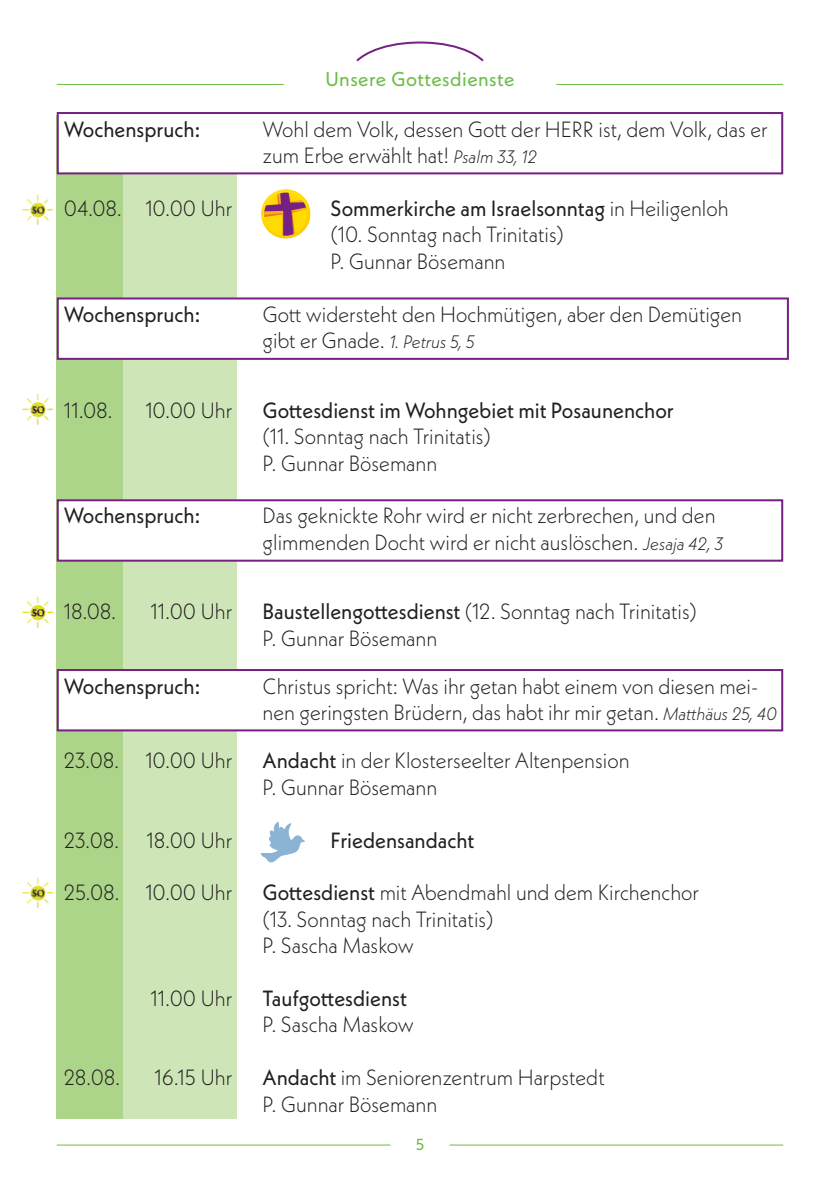
<style>
.page{position:relative;width:840px;height:1191px;background:#fff}
.page>*{position:absolute;margin:0;border:0;box-sizing:border-box;transform-origin:0 0}
.t1{font:300 22px/26.4px "Neue Kabel";color:#231f20;scale:.95 1}
.t2{font:22px "Neue Kabel";color:#231f20;scale:.95 1}
.t3{font:20px "Neue Kabel";letter-spacing:.02em;color:#6cbd45}
.t4{font:16px "Neue Kabel";color:#6cbd45}
.s1{font-style:italic;font-size:18px}
.s2{font-weight:400}
</style>
<div class="page">
<div style="left:57px;top:115px;width:68px;height:1004px;background:#acd589"></div>
<div style="left:123px;top:115px;width:114px;height:1004px;background:#cee5b8"></div>
<div style="left:57px;top:669px;width:725px;height:62px;background:#fff;border:2px solid #752183"></div>
<div style="left:57px;top:499px;width:725px;height:62px;background:#fff;border:2px solid #752183"></div>
<div style="left:57px;top:297px;width:731px;height:63px;background:#fff;border:2px solid #752183"></div>
<div style="left:57px;top:112px;width:725px;height:62px;background:#fff;border:2px solid #752183"></div>
<img style="left:23px;top:194px;width:31px;height:30px">
<img style="left:23px;top:877px;width:31px;height:31px">
<img style="left:23px;top:596px;width:31px;height:31px">
<img style="left:23px;top:394px;width:31px;height:30px">
<svg style="left:261px;top:189px;width:50px;height:50px"></svg>
<svg style="left:261px;top:822px;width:43px;height:41px"></svg>
<hr style="left:57px;top:1144px;width:333px;height:1px;background:#6cbd45">
<hr style="left:449px;top:1144px;width:333px;height:1px;background:#6cbd45">
<hr style="left:57px;top:84px;width:226px;height:1px;background:#6cbd45">
<hr style="left:556px;top:84px;width:226px;height:1px;background:#6cbd45">
<svg style="left:356px;top:41px;width:128px;height:21px"></svg>
<p class="t3" style="left:325px;top:66px;width:190px">Unsere Gottesdienste</p>
<p class="t2" style="left:64px;top:115px;width:145px">Wochenspruch:</p>
<p class="t1" style="left:262px;top:116px;width:533px">Wohl dem Volk, dessen Gott der HERR ist, dem Volk, das er zum Erbe erwählt hat! <span class="s1">Psalm 33, 12</span></p>
<p class="t1" style="left:64px;top:195px;width:179px">04.08. 10.00 Uhr</p>
<p class="t1" style="left:330px;top:195px;width:420px"><span class="s2">Sommerkirche am Israelsonntag</span> in Heiligenloh (10. Sonntag nach Trinitatis)<br>P. Gunnar Bösemann</p>
<p class="t2" style="left:64px;top:300px;width:145px">Wochenspruch:</p>
<p class="t1" style="left:262px;top:301px;width:506px">Gott widersteht den Hochmütigen, aber den Demütigen gibt er Gnade. <span class="s1">1. Petrus 5, 5</span></p>
<p class="t1" style="left:64px;top:397px;width:53px">11.08.</p>
<p class="t1" style="left:145px;top:397px;width:93px">10.00 Uhr</p>
<p class="t2" style="left:262px;top:396px;width:434px">Gottesdienst im Wohngebiet mit Posaunenchor</p>
<p class="t1" style="left:262px;top:423px;width:242px">(11. Sonntag nach Trinitatis)<br>P. Gunnar Bösemann</p>
<p class="t2" style="left:64px;top:501px;width:145px">Wochenspruch:</p>
<p class="t1" style="left:262px;top:502px;width:486px">Das geknickte Rohr wird er nicht zerbrechen, und den glimmenden Docht wird er nicht auslöschen. <span class="s1">Jesaja 42, 3</span></p>
<p class="t1" style="left:64px;top:598px;width:57px">18.08.</p>
<p class="t1" style="left:150px;top:598px;width:88px">11.00 Uhr</p>
<p class="t1" style="left:262px;top:598px;width:458px"><span class="s2">Baustellengottesdienst</span> (12. Sonntag nach Trinitatis)<br>P. Gunnar Bösemann</p>
<p class="t2" style="left:64px;top:672px;width:145px">Wochenspruch:</p>
<p class="t1" style="left:262px;top:673px;width:543px">Christus spricht: Was ihr getan habt einem von diesen mei&shy;nen geringsten Brüdern, das habt ihr mir getan. <span class="s1">Matthäus 25, 40</span></p>
<p class="t1" style="left:64px;top:747px;width:179px">23.08. 10.00 Uhr</p>
<p class="t1" style="left:262px;top:747px;width:387px"><span class="s2">Andacht</span> in der Klosterseelter Altenpension<br>P. Gunnar Bösemann</p>
<p class="t1" style="left:64px;top:826px;width:179px">23.08. 18.00 Uhr</p>
<p class="t2" style="left:330px;top:825px;width:153px">Friedensandacht</p>
<p class="t1" style="left:64px;top:879px;width:179px">25.08. 10.00 Uhr</p>
<p class="t1" style="left:262px;top:879px;width:461px"><span class="s2">Gottesdienst</span> mit Abendmahl und dem Kirchenchor (13. Sonntag nach Trinitatis)<br>P. Sascha Maskow</p>
<p class="t1" style="left:150px;top:985px;width:88px">11.00 Uhr</p>
<p class="t2" style="left:262px;top:984px;width:153px">Taufgottesdienst</p>
<p class="t1" style="left:262px;top:1011px;width:161px">P. Sascha Maskow</p>
<p class="t1" style="left:64px;top:1064px;width:61px">28.08.</p>
<p class="t1" style="left:154px;top:1064px;width:83px">16.15 Uhr</p>
<p class="t1" style="left:262px;top:1064px;width:361px"><span class="s2">Andacht</span> im Seniorenzentrum Harpstedt<br>P. Gunnar Bösemann</p>
<p class="t4" style="left:415px;top:1133px;width:10px">5</p>
</div>
